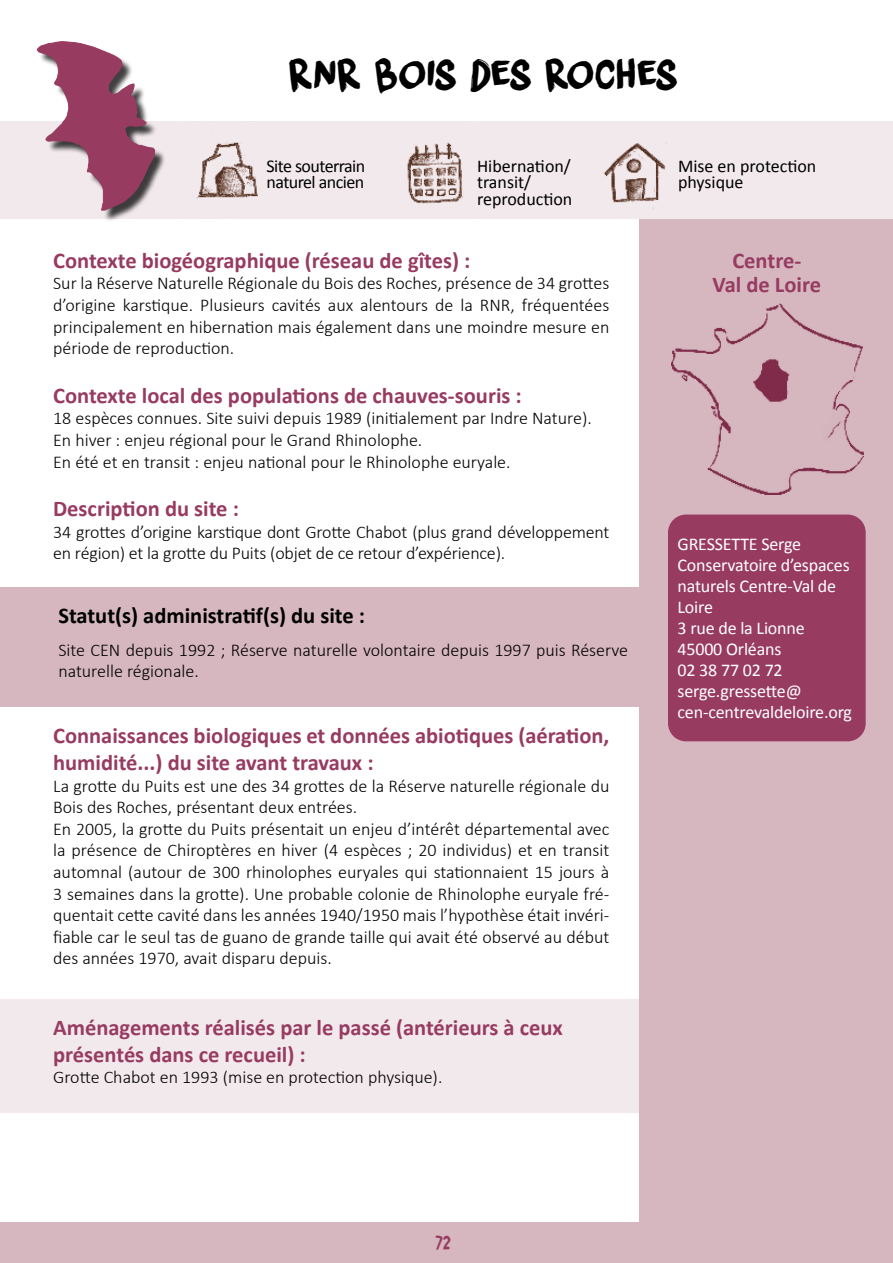
<style>
.page{position:relative;width:893px;height:1263px;background:#fff}
.page>*{position:absolute;margin:0;border:0;box-sizing:border-box;transform-origin:0 0}
.t1{font:40.5px "DK Liquid Embrace";letter-spacing:-.005em;color:#000}
.t2{font:700 22.5px/27px "Calibri";color:#973b61}
.t3{font:700 22.5px "Calibri";color:#000}
.t4{font:300 18px/21.6px "Calibri";color:#000}
.t5{font:18px/21px "Calibri";letter-spacing:-.01em;color:#fff}
.t6{font:18px/16.5px "Calibri";color:#000}
.t7{font:18px/16.5px "Calibri";letter-spacing:-.03em;color:#000}
.t8{font:18px "DK Liquid Embrace";color:#973b61}
</style>
<div class="page">
<div style="left:0;top:1222px;width:893px;height:41px;background:#d6b7c0"></div>
<div style="left:0;top:999px;width:656px;height:114px;background:#f2e9ec"></div>
<div style="left:640px;top:219px;width:253px;height:1003px;background:#d6b7c0"></div>
<div style="left:0;top:121px;width:893px;height:98px;background:#f2e9ec"></div>
<img style="left:196px;top:142px;width:88px;height:57px">
<img style="left:407px;top:142px;width:56px;height:62px">
<img style="left:603px;top:142px;width:64px;height:84px">
<div style="left:668px;top:514px;width:198px;height:227px;background:#973b61;border-radius:18px"></div>
<div style="left:0;top:587px;width:656px;height:120px;background:#d6b7c0"></div>
<div style="left:39px;top:43px;width:127px;height:179px;background:#000;opacity:.75"></div>
<svg style="left:37px;top:41px;width:118px;height:170px"></svg>
<img style="left:671px;top:304px;width:192px;height:190px">
<h1 class="t1" style="left:288px;top:45px;width:392px">RNR Bois des Roches</h1>
<p class="t7" style="left:266px;top:157px;width:100px">Site souterrain naturel ancien</p>
<p class="t6" style="left:477px;top:157px;width:97px">Hibernation/ transit/ reproduction</p>
<p class="t6" style="left:678px;top:157px;width:140px">Mise en protection physique</p>
<p class="t2" style="left:53px;top:246px;width:419px">Contexte biogéographique (réseau de gîtes) :</p>
<p class="t4" style="left:53px;top:272px;width:558px;text-align:justify">Sur la Réserve Naturelle Régionale du Bois des Roches, présence de 34 grottes d’origine karstique. Plusieurs cavités aux alentours de la RNR, fréquentées principalement en hibernation mais également dans une moindre mesure en période de reproduction.</p>
<p class="t2" style="left:53px;top:381px;width:470px">Contexte local des populations de chauves-souris :</p>
<p class="t4" style="left:53px;top:407px;width:540px">18 espèces connues. Site suivi depuis 1989 (initialement par Indre Nature).<br>En hiver : enjeu régional pour le Grand Rhinolophe.<br>En été et en transit : enjeu national pour le Rhinolophe euryale.</p>
<p class="t2" style="left:53px;top:494px;width:187px">Description du site :</p>
<p class="t4" style="left:53px;top:521px;width:558px">34 grottes d’origine karstique dont Grotte Chabot (plus grand développement en région) et la grotte du Puits (objet de ce retour d’expérience).</p>
<p class="t3" style="left:58px;top:600px;width:308px">Statut(s) administratif(s) du site :</p>
<p class="t4" style="left:58px;top:639px;width:571px">Site CEN depuis 1992 ; Réserve naturelle volontaire depuis 1997 puis Réserve naturelle régionale.</p>
<p class="t2" style="left:53px;top:721px;width:558px">Connaissances biologiques et données abiotiques (aération, humidité...) du site avant travaux :</p>
<p class="t4" style="left:53px;top:775px;width:558px">La grotte du Puits est une des 34 grottes de la Réserve naturelle régionale du Bois des Roches, présentant deux entrées.<br>En 2005, la grotte du Puits présentait un enjeu d’intérêt départemental avec la présence de Chiroptères en hiver (4 espèces ; 20 individus) et en transit automnal (autour de 300 rhinolophes euryales qui stationnaient 15 jours à 3 semaines dans la grotte). Une probable colonie de Rhinolophe euryale fré&shy;quentait cette cavité dans les années 1940/1950 mais l’hypothèse était invéri&shy;fiable car le seul tas de guano de grande taille qui avait été observé au début des années 1970, avait disparu depuis.</p>
<p class="t2" style="left:53px;top:1013px;width:511px">Aménagements réalisés par le passé (antérieurs à ceux présentés dans ce recueil) :</p>
<p class="t4" style="left:53px;top:1066px;width:391px">Grotte Chabot en 1993 (mise en protection physique).</p>
<p class="t2" style="left:713px;top:247px;width:110px;line-height:24px;text-align:center">Centre-<br>Val de Loire</p>
<p class="t5" style="left:677px;top:533px;width:176px">GRESSETTE Serge<br>Conservatoire d’espaces naturels Centre-Val de<br>Loire<br>3 rue de la Lionne<br>45000 Orléans<br>02 38 77 02 72 serge.gressette@ cen-centrevaldeloire.org</p>
<p class="t8" style="left:435px;top:1229px;width:18px">72</p>
</div>
